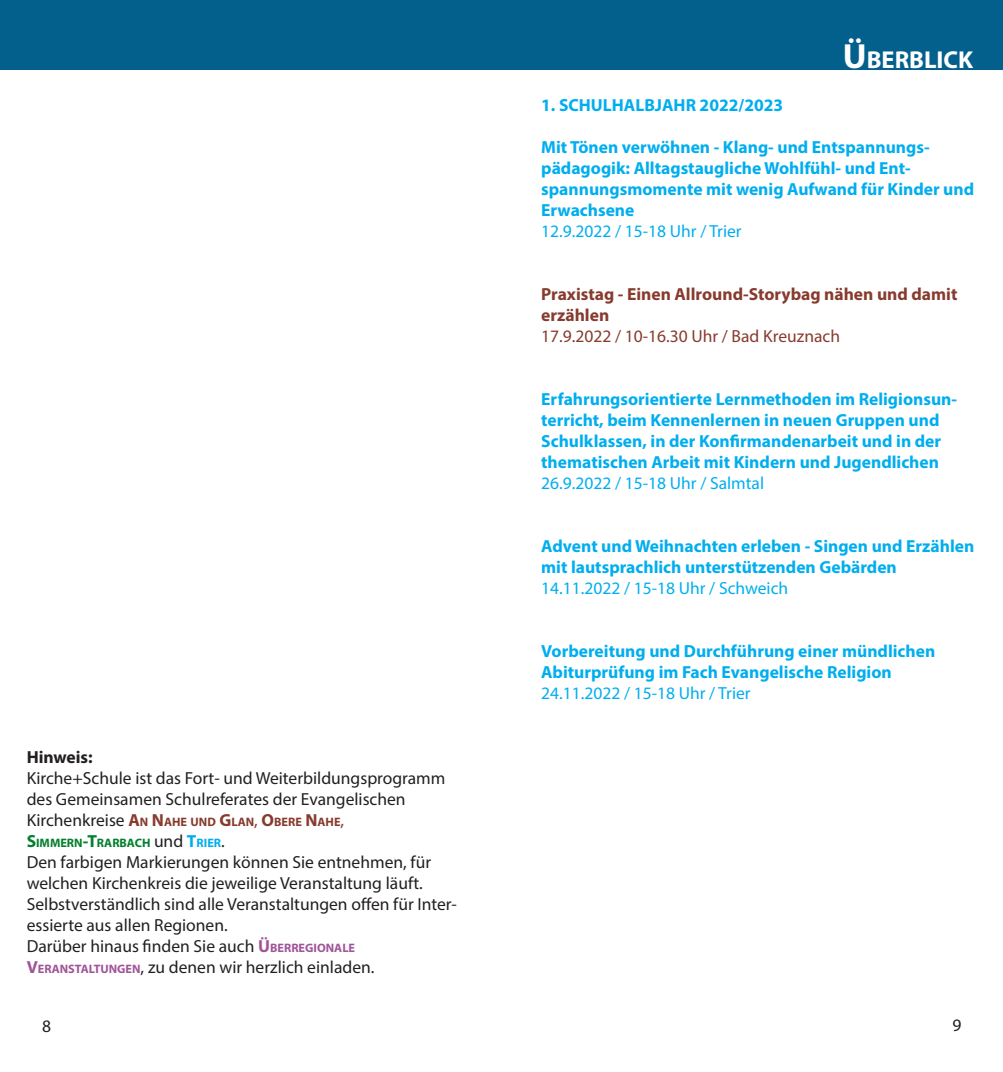
<style>
.page{position:relative;width:1003px;height:1072px;background:#fff}
.page>*{position:absolute;margin:0;border:0;box-sizing:border-box;transform-origin:0 0}
.t1{font:700 24.5px "Myriad Pro";color:#fff}
.t2{font:700 17.5px/21px "Myriad Pro";color:#00aeef}
.t3{font:17.5px/21px "Myriad Pro";color:#231f20}
.t4{font:17.5px "Myriad Pro";color:#00aeef}
.t5{font:700 17.5px/21px "Myriad Pro";color:#873b2e}
.t6{font:17.5px "Myriad Pro";color:#873b2e}
.t7{font:700 17.5px "Myriad Pro";color:#00aeef}
.t8{font:700 17.5px "Myriad Pro";color:#231f20}
.s1{font-size:35px}
.s2{font-weight:700;color:#873b2e}
.s3{font-weight:700;font-size:12.25px;color:#873b2e}
.s4{color:#873b2e}
.s5{font-weight:700;color:#037f2e}
.s6{font-weight:700;font-size:12.25px;color:#037f2e}
.s7{font-weight:700;color:#00aeef}
.s8{font-weight:700;font-size:12.25px;color:#00aeef}
.s9{font-weight:700;color:#a05598}
.s10{font-weight:700;font-size:12.25px;color:#a05598}
</style>
<div class="page">
<div style="left:0;top:0;width:1002px;height:69px;background:#03608d"></div>
<h1 class="t1" style="left:842px;top:44px;width:130px"><span class="s1">Ü</span> BERBLICK</h1>
<p class="t7" style="left:541px;top:93px;width:39px">1. SCHULH</p>
<p class="t7" style="left:623px;top:93px;width:161px">ALBJAHR 2022/2023</p>
<p class="t2" style="left:541px;top:136px;width:434px">Mit Tönen verwöhnen - Klang- und Entspannungs&shy;pädagogik: Alltagstaugliche Wohlfühl- und Ent&shy;spannungsmomente mit wenig Aufwand für Kinder und Erwachsene</p>
<p class="t4" style="left:541px;top:220px;width:202px">12.9.2022 / 15-18 Uhr / Trier</p>
<p class="t5" style="left:541px;top:283px;width:417px">Praxistag - Einen Allround-Storybag nähen und damit erzählen</p>
<p class="t6" style="left:541px;top:325px;width:300px">17.9.2022 / 10-16.30 Uhr / Bad Kreuznach</p>
<p class="t2" style="left:541px;top:388px;width:417px">Erfahrungsorientierte Lernmethoden im Religionsun&shy;terricht, beim Kennenlernen in neuen Gruppen und Schulklassen, in der Konfirmandenarbeit und in der thematischen Arbeit mit Kindern und Jugendlichen</p>
<p class="t4" style="left:541px;top:472px;width:224px">26.9.2022 / 15-18 Uhr / Salmtal</p>
<p class="t2" style="left:541px;top:535px;width:434px">Advent und Weihnachten erleben - Singen und Erzählen mit lautsprachlich unterstützenden Gebärden</p>
<p class="t4" style="left:541px;top:577px;width:248px">14.11.2022 / 15-18 Uhr / Schweich</p>
<p class="t8" style="left:27px;top:745px;width:68px">Hinweis:</p>
<p class="t3" style="left:27px;top:767px;width:420px">Kirche+Schule ist das Fort- und Weiterbildungsprogramm des Gemeinsamen Schulreferates der Evangelischen</p>
<p class="t3" style="left:27px;top:809px;width:319px">Kirchenkreise <span class="s2">A</span><span class="s3">N</span> <span class="s2">N</span><span class="s3">AHE UND</span> <span class="s2">G</span><span class="s3">LAN</span><span class="s4">,</span> <span class="s2">O</span><span class="s3">BERE</span> <span class="s2">N</span><span class="s3">AHE</span><span class="s4">,<br></span><span class="s5">S</span><span class="s6">IMMERN</span><span class="s5">-T</span><span class="s6">RARBACH</span> und <span class="s7">T</span><span class="s8">RIER</span>.</p>
<p class="t3" style="left:27px;top:851px;width:431px">Den farbigen Markierungen können Sie entnehmen, für welchen Kirchenkreis die jeweilige Veranstaltung läuft.<br>Selbstverständlich sind alle Veranstaltungen offen für Inter&shy;essierte aus allen Regionen.<br>Darüber hinaus finden Sie auch <span class="s9">Ü</span> <span class="s10">BERREGIONALE </span><span class="s9">V</span><span class="s10">ERANSTALTUNGEN</span>, zu denen wir herzlich einladen.</p>
<p class="t2" style="left:541px;top:640px;width:395px">Vorbereitung und Durchführung einer mündlichen<br>Abiturprüfung im Fach Evangelische Religion</p>
<p class="t4" style="left:541px;top:682px;width:211px">24.11.2022 / 15-18 Uhr / Trier</p>
<p class="t3" style="left:42px;top:1015px;width:10px">8</p>
<p class="t3" style="left:952px;top:1013px;width:10px">9</p>
</div>
